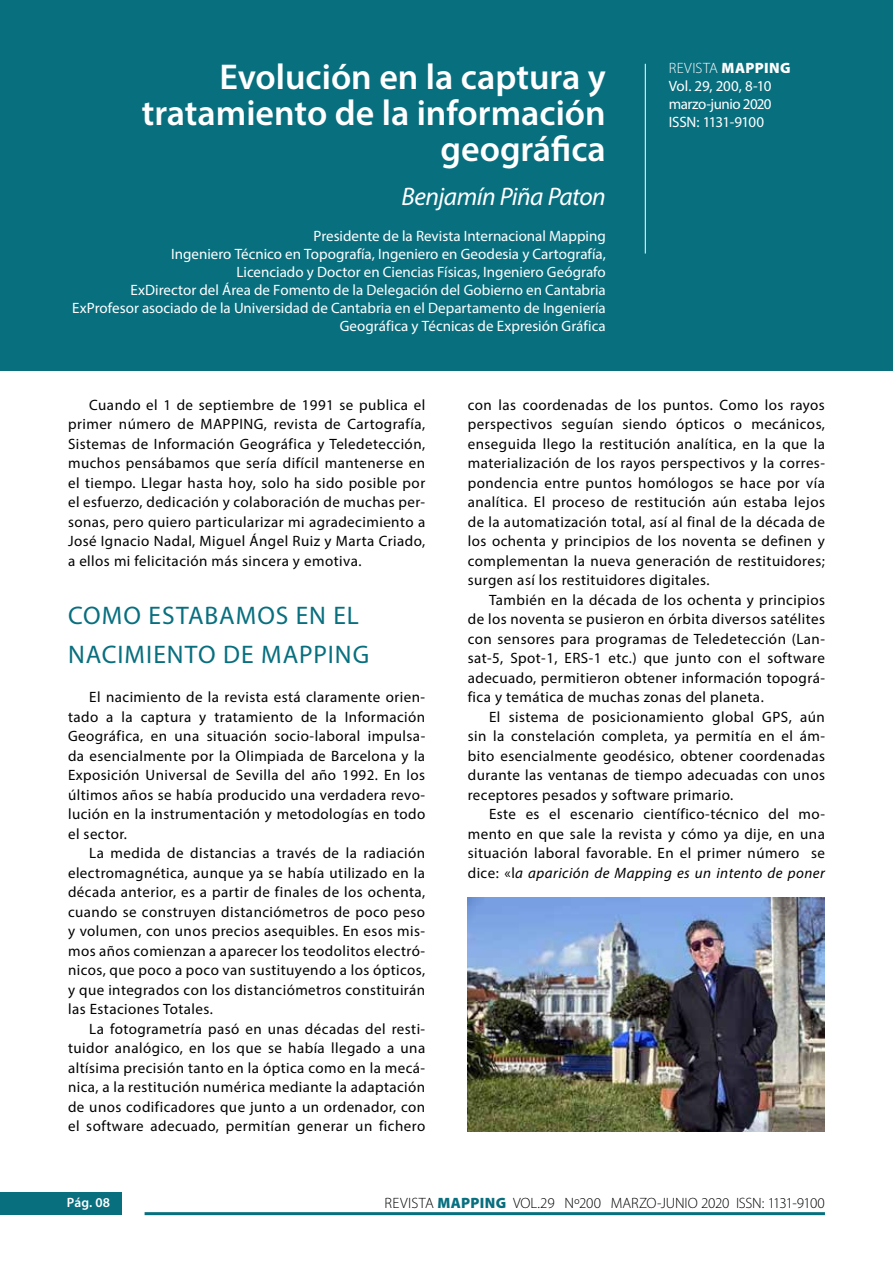
<style>
.page{position:relative;width:893px;height:1263px;background:#fff}
.page>*{position:absolute;margin:0;border:0;box-sizing:border-box;transform-origin:0 0}
.t1{font:600 36px/36px "Myriad Pro";color:#fff;text-align:right}
.t2{font:25.5px/39px "Myriad Pro";letter-spacing:.035em;color:#086f7f}
.t3{font:italic 25.5px "Myriad Pro";letter-spacing:-.02em;color:#fff}
.t4{font:15px/19.5px "Myriad Pro";letter-spacing:.03em;color:#000;text-align:justify}
.t5{font:15px/18px "Myriad Pro";color:#fff;text-align:right}
.t6{font:15px/18px "Myriad Pro";letter-spacing:-.03em;color:#fff}
.t7{font:300 15px "Myriad Pro";letter-spacing:-.01em;color:#000}
.t8{font:600 13.5px "Myriad Pro";color:#fff}
.s1{font-weight:300}
.s2{font-weight:900}
.s3{font-style:italic}
.s4{font-weight:900;color:#086f7f}
</style>
<div class="page">
<div style="left:0;top:1193px;width:121px;height:22px;background:#086f7f"></div>
<hr style="left:145px;top:1212px;width:680px;height:3px;background:#086f7f">
<div style="left:0;top:0;width:893px;height:370px;background:#086f7f"></div>
<hr style="left:645px;top:64px;width:1px;height:189px;background:#fff">
<img style="left:468px;top:897px;width:357px;height:234px">
<h1 class="t1" style="left:142px;top:58px;width:466px">Evolución en la captura y tratamiento de la información geográfica</h1>
<h2 class="t3" style="left:402px;top:180px;width:206px">Benjamín Piña Paton</h2>
<p class="t5" style="left:72px;top:226px;width:535px">Presidente de la Revista Internacional Mapping<br>Ingeniero Técnico en Topografía, Ingeniero en Geodesia y Cartografía,<br>Licenciado y Doctor en Ciencias Físicas, Ingeniero Geógrafo<br>ExDirector del Área de Fomento de la Delegación del Gobierno en Cantabria ExProfesor asociado de la Universidad de Cantabria en el Departamento de Ingeniería Geográfica y Técnicas de Expresión Gráfica</p>
<p class="t6" style="left:669px;top:59px;width:123px"><span class="s1">REVISTA</span> <span class="s2">MAPPING<br></span>Vol. 29, 200, 8-10 marzo-junio 2020<br>ISSN: 1131-9100</p>
<p class="t4" style="left:68px;top:394px;width:359px;text-indent:21px">Cuando el 1 de septiembre de 1991 se publica el primer número de MAPPING, revista de Cartografía, Sistemas de Información Geográfica y Teledetección, muchos pensábamos que sería difícil mantenerse en el tiempo. Llegar hasta hoy, solo ha sido posible por el esfuerzo, dedicación y colaboración de muchas per&shy;sonas, pero quiero particularizar mi agradecimiento a José Ignacio Nadal, Miguel Ángel Ruiz y Marta Criado, a ellos mi felicitación más sincera y emotiva.</p>
<h2 class="t2" style="left:68px;top:596px;width:302px">COMO ESTABAMOS EN EL<br>NACIMIENTO DE MAPPING</h2>
<p class="t4" style="left:68px;top:687px;width:359px;text-indent:21px">El nacimiento de la revista está claramente orien&shy;tado a la captura y tratamiento de la Información Geográfica, en una situación socio-laboral impulsa&shy;da esencialmente por la Olimpiada de Barcelona y la Exposición Universal de Sevilla del año 1992. En los últimos años se había producido una verdadera revo&shy;lución en la instrumentación y metodologías en todo el sector.</p>
<p class="t4" style="left:68px;top:843px;width:359px;text-indent:21px">La medida de distancias a través de la radiación electromagnética, aunque ya se había utilizado en la década anterior, es a partir de finales de los ochenta, cuando se construyen distanciómetros de poco peso y volumen, con unos precios asequibles. En esos mis&shy;mos años comienzan a aparecer los teodolitos electró&shy;nicos, que poco a poco van sustituyendo a los ópticos, y que integrados con los distanciómetros constituirán las Estaciones Totales.</p>
<p class="t4" style="left:68px;top:1018px;width:359px;text-indent:21px">La fotogrametría pasó en unas décadas del resti&shy;tuidor analógico, en los que se había llegado a una altísima precisión tanto en la óptica como en la mecá&shy;nica, a la restitución numérica mediante la adaptación de unos codificadores que junto a un ordenador, con el software adecuado, permitían generar un fichero</p>
<p class="t4" style="left:468px;top:394px;width:359px">con las coordenadas de los puntos. Como los rayos perspectivos seguían siendo ópticos o mecánicos, enseguida llego la restitución analítica, en la que la materialización de los rayos perspectivos y la corres&shy;pondencia entre puntos homólogos se hace por vía analítica. El proceso de restitución aún estaba lejos de la automatización total, así al final de la década de los ochenta y principios de los noventa se definen y complementan la nueva generación de restituidores; surgen así los restituidores digitales.</p>
<p class="t4" style="left:468px;top:589px;width:359px;text-indent:21px">También en la década de los ochenta y principios de los noventa se pusieron en órbita diversos satélites con sensores para programas de Teledetección (Lan&shy;sat-5, Spot-1, ERS-1 etc.) que junto con el software adecuado, permitieron obtener información topográ&shy;fica y temática de muchas zonas del planeta.</p>
<p class="t4" style="left:468px;top:706px;width:359px;text-indent:21px">El sistema de posicionamiento global GPS, aún sin la constelación completa, ya permitía en el ám&shy;bito esencialmente geodésico, obtener coordenadas durante las ventanas de tiempo adecuadas con unos receptores pesados y software primario.</p>
<p class="t4" style="left:468px;top:804px;width:359px;text-indent:21px">Este es el escenario científico-técnico del mo&shy;mento en que sale la revista y cómo ya dije, en una situación laboral favorable. En el primer número se dice: «l<span class="s3">a aparición de Mapping es un intento de poner</span></p>
<p class="t8" style="left:67px;top:1194px;width:45px">Pág. 08</p>
<p class="t7" style="left:385px;top:1194px;width:442px">REVISTA <span class="s4">MAPPING</span> VOL.29 Nº200 MARZO-JUNIO 2020 ISSN: 1131-9100</p>
</div>
